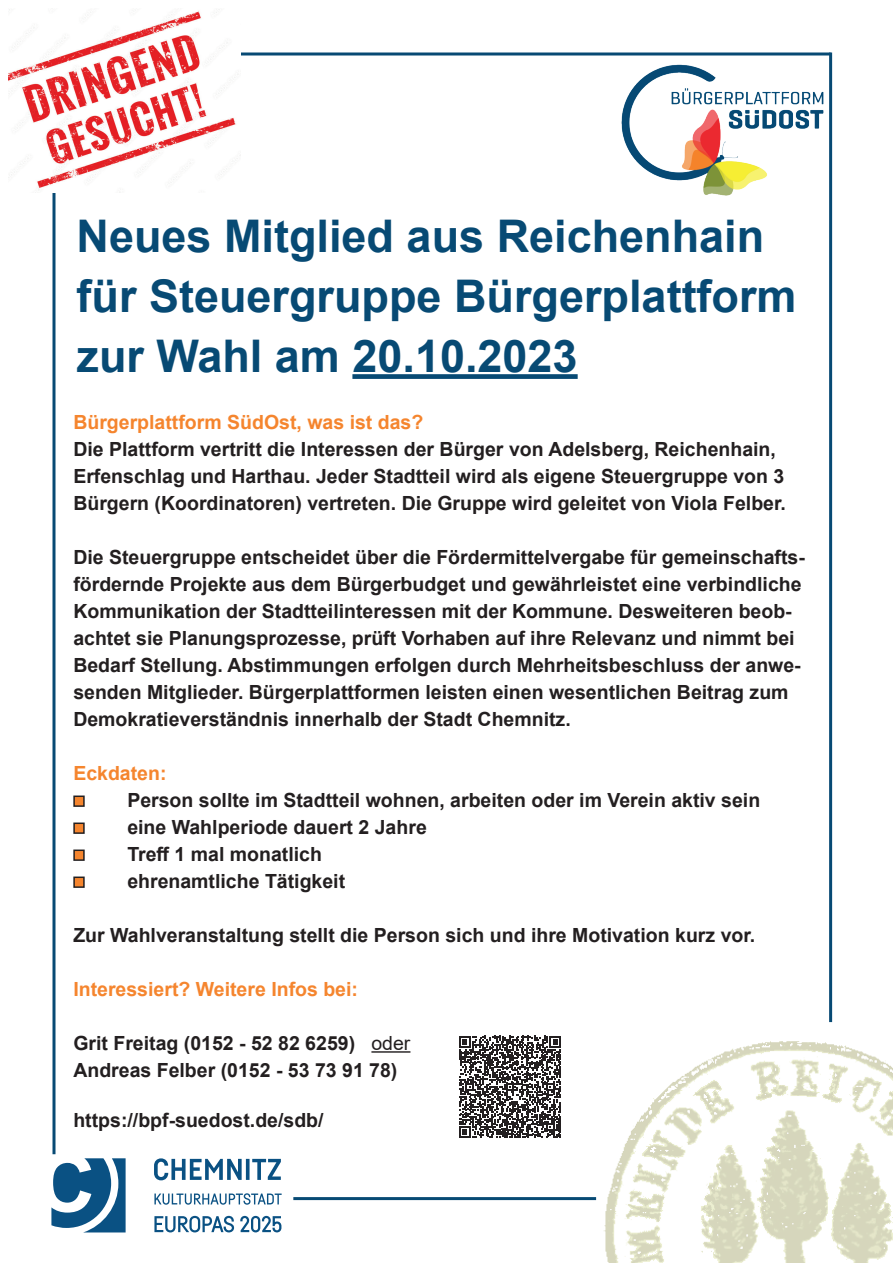
<style>
.page{position:relative;width:893px;height:1263px;background:#fff}
.page>*{position:absolute;margin:0;border:0;box-sizing:border-box;transform-origin:0 0}
.t1{font:700 45px/60px "Arial";color:#074a74}
.t2{font:700 19.5px/27px "Arial";color:#231f20}
.t3{font:700 19.5px "Arial";color:#f5852e}
.s1{font-weight:400}
</style>
<div class="page">
<hr style="left:371px;top:1051px;width:39px;height:2px;background:#231f20">
<div style="left:74px;top:796px;width:10px;height:10px;background:#f5852e"></div>
<div style="left:73px;top:795px;width:12px;height:12px;border:2px solid #231f20"></div>
<div style="left:74px;top:823px;width:10px;height:10px;background:#f5852e"></div>
<div style="left:73px;top:822px;width:12px;height:12px;border:2px solid #231f20"></div>
<div style="left:74px;top:850px;width:10px;height:10px;background:#f5852e"></div>
<div style="left:73px;top:849px;width:12px;height:12px;border:2px solid #231f20"></div>
<div style="left:74px;top:877px;width:10px;height:10px;background:#f5852e"></div>
<div style="left:73px;top:876px;width:12px;height:12px;border:2px solid #231f20"></div>
<img style="left:621px;top:64px;width:203px;height:132px">
<svg style="left:459px;top:1036px;width:102px;height:102px"></svg>
<svg style="left:51px;top:1158px;width:75px;height:74px"></svg>
<svg style="left:154px;top:1216px;width:80px;height:16px"></svg>
<svg style="left:240px;top:1216px;width:41px;height:16px"></svg>
<svg style="left:154px;top:1158px;width:127px;height:22px"></svg>
<svg style="left:154px;top:1193px;width:128px;height:12px"></svg>
<img style="left:589px;top:1041px;width:303px;height:222px">
<svg style="left:52px;top:193px;width:4px;height:961px;background:#447696"></svg>
<hr style="left:54px;top:53px;width:777px;height:3px;background:#074a74">
<hr style="left:829px;top:53px;width:3px;height:969px;background:#074a74">
<hr style="left:293px;top:1197px;width:303px;height:3px;background:#074a74">
<div style="left:352px;top:374px;width:226px;height:5px;background:#074a74"></div>
<img style="left:9px;top:9px;width:232px;height:184px">
<h1 class="t1" style="left:77px;top:206px;width:722px">Neues Mitglied aus Reichenhain für Steuergruppe Bürgerplattform zur Wahl am 20.10.2023</h1>
<p class="t3" style="left:73px;top:408px;width:351px">Bürgerplattform SüdOst, was ist das?</p>
<p class="t2" style="left:73px;top:436px;width:714px">Die Plattform vertritt die Interessen der Bürger von Adelsberg, Reichenhain,<br>Erfenschlag und Harthau. Jeder Stadtteil wird als eigene Steuergruppe von 3<br>Bürgern (Koordinatoren) vertreten. Die Gruppe wird geleitet von Viola Felber.</p>
<p class="t2" style="left:73px;top:544px;width:733px">Die Steuergruppe entscheidet über die Fördermittelvergabe für gemeinschafts&shy;fördernde Projekte aus dem Bürgerbudget und gewährleistet eine verbindliche Kommunikation der Stadtteilinteressen mit der Kommune. Desweiteren beob&shy;achtet sie Planungsprozesse, prüft Vorhaben auf ihre Relevanz und nimmt bei Bedarf Stellung. Abstimmungen erfolgen durch Mehrheitsbeschluss der anwe&shy;senden Mitglieder. Bürgerplattformen leisten einen wesentlichen Beitrag zum Demokratieverständnis innerhalb der Stadt Chemnitz.</p>
<p class="t3" style="left:73px;top:759px;width:95px">Eckdaten:</p>
<p class="t2" style="left:127px;top:787px;width:634px">Person sollte im Stadtteil wohnen, arbeiten oder im Verein aktiv sein eine Wahlperiode dauert 2 Jahre<br>Treff 1 mal monatlich<br>ehrenamtliche Tätigkeit</p>
<p class="t2" style="left:73px;top:922px;width:683px">Zur Wahlveranstaltung stellt die Person sich und ihre Motivation kurz vor.</p>
<p class="t3" style="left:73px;top:975px;width:286px">Interessiert? Weitere Infos bei:</p>
<p class="t2" style="left:73px;top:1030px;width:339px">Grit Freitag (0152 - 52 82 6259) <span class="s1">oder<br></span>Andreas Felber (0152 - 53 73 91 78)</p>
<p class="t2" style="left:73px;top:1107px;width:252px">https://bpf-suedost.de/sdb/</p>
</div>
